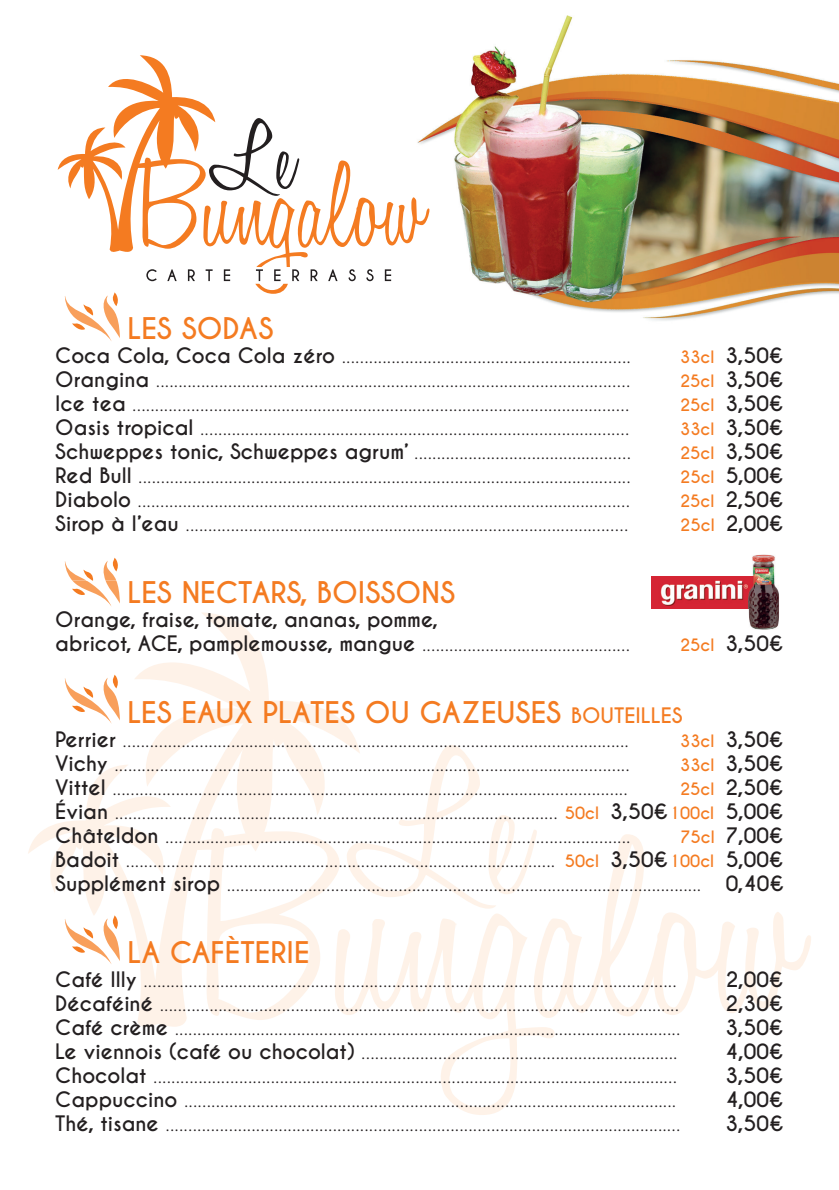
<style>
.page{position:relative;width:839px;height:1190px;background:#fff}
.page>*{position:absolute;margin:0;border:0;box-sizing:border-box;transform-origin:0 0}
.t1{font:700 28px "Caviar Dreams";color:#f47b21}
.t2{font:20px/24px "Caviar Dreams";color:#231f20;text-align:justify}
.t3{font:700 20px/24px "Caviar Dreams";color:#231f20}
.s1{font-weight:700}
.s2{font-size:16px;color:#f47b21}
.s3{font-weight:400}
.s4{font-size:20px}
.s5{font-weight:700;font-size:16px;color:#f47b21}
</style>
<div class="page">
<img style="left:429px;top:15px;width:409px;height:306px">
<svg style="left:360px;top:745px;width:176px;height:163px"></svg>
<svg style="left:28px;top:612px;width:332px;height:414px"></svg>
<svg style="left:335px;top:913px;width:219px;height:202px"></svg>
<svg style="left:533px;top:834px;width:277px;height:184px"></svg>
<img style="left:651px;top:576px;width:97px;height:32px">
<img style="left:748px;top:554px;width:30px;height:75px">
<svg style="left:64px;top:915px;width:56px;height:49px"></svg>
<svg style="left:64px;top:674px;width:56px;height:49px"></svg>
<svg style="left:64px;top:558px;width:56px;height:48px"></svg>
<svg style="left:58px;top:55px;width:371px;height:286px"></svg>
<h1 class="t1" style="left:127px;top:311px;width:148px">LES SODAS</h1>
<p class="t2" style="left:55px;top:343px;width:576px"><span class="s1">Coca Cola, Coca Cola zéro</span> ................................................................</p>
<p class="t3" style="left:679px;top:344px;width:105px"><span class="s2">33cl</span> 3,50€</p>
<p class="t2" style="left:55px;top:367px;width:576px"><span class="s1">Orangina</span> .........................................................................................................</p>
<p class="t3" style="left:679px;top:368px;width:105px"><span class="s2">25cl</span> 3,50€</p>
<p class="t2" style="left:55px;top:391px;width:575px"><span class="s1">Ice tea</span> ..............................................................................................................</p>
<p class="t3" style="left:679px;top:392px;width:105px"><span class="s2">25cl</span> 3,50€</p>
<p class="t2" style="left:55px;top:415px;width:575px"><span class="s1">Oasis tropical</span> ...............................................................................................</p>
<p class="t3" style="left:679px;top:416px;width:105px"><span class="s2">33cl</span> 3,50€</p>
<p class="t2" style="left:55px;top:439px;width:576px"><span class="s1">Schweppes tonic, Schweppes agrum’</span> ................................................</p>
<p class="t3" style="left:679px;top:440px;width:105px"><span class="s2">25cl</span> 3,50€</p>
<p class="t2" style="left:55px;top:463px;width:576px"><span class="s1">Red Bull</span> .............................................................................................................</p>
<p class="t3" style="left:679px;top:464px;width:105px"><span class="s2">25cl</span> 5,00€</p>
<p class="t2" style="left:55px;top:487px;width:575px"><span class="s1">Diabolo</span> .............................................................................................................</p>
<p class="t3" style="left:679px;top:488px;width:105px"><span class="s2">25cl</span> 2,50€</p>
<p class="t2" style="left:55px;top:511px;width:574px"><span class="s1">Sirop à l’eau</span> ..................................................................................................</p>
<p class="t3" style="left:680px;top:512px;width:105px"><span class="s2">25cl</span> 2,00€</p>
<h1 class="t1" style="left:127px;top:575px;width:329px">LES NECTARS, BOISSONS</h1>
<p class="t3" style="left:55px;top:608px;width:575px">Orange, fraise, tomate, ananas, pomme,<br>abricot, ACE, pamplemousse, mangue <span class="s3">..............................................</span></p>
<p class="t3" style="left:679px;top:632px;width:105px"><span class="s2">25cl</span> 3,50€</p>
<h1 class="t1" style="left:127px;top:695px;width:556px">LES EAUX PLATES OU GAZEUSES <span class="s4">BOUTEILLES</span></h1>
<p class="t2" style="left:55px;top:727px;width:574px"><span class="s1">Perrier</span> ................................................................................................................</p>
<p class="t3" style="left:679px;top:728px;width:105px"><span class="s2">33cl</span> 3,50€</p>
<p class="t2" style="left:55px;top:751px;width:575px"><span class="s1">Vichy</span> ..................................................................................................................</p>
<p class="t3" style="left:679px;top:752px;width:105px"><span class="s2">33cl</span> 3,50€</p>
<p class="t2" style="left:55px;top:775px;width:573px"><span class="s1">Vittel</span> ..................................................................................................................</p>
<p class="t2" style="left:55px;top:775px;width:729px;text-indent:624px"><span class="s5">25cl</span> <span class="s1">2,50€ Évian</span> .................................................................................................. <span class="s5">50cl</span> <span class="s1">3,50€</span> <span class="s5">100cl</span> <span class="s1">5,00€ Châteldon</span> .......................................................................................................</p>
<p class="t2" style="left:55px;top:823px;width:729px;text-indent:624px"><span class="s5">75cl</span> <span class="s1">7,00€ Badoit</span> ............................................................................................... <span class="s5">50cl</span> <span class="s1">3,50€</span> <span class="s5">100cl</span> <span class="s1">5,00€ Supplément sirop</span> ......................................................................................................... <span class="s1">0,40€</span></p>
<h1 class="t1" style="left:127px;top:935px;width:183px">LA CAFÈTERIE</h1>
<p class="t2" style="left:55px;top:967px;width:622px"><span class="s1">Café Illy</span> ......................................................................................................................</p>
<p class="t3" style="left:725px;top:968px;width:59px">2,00€</p>
<p class="t2" style="left:55px;top:991px;width:624px"><span class="s1">Décaféiné</span> ...................................................................................................................</p>
<p class="t3" style="left:725px;top:992px;width:60px">2,30€</p>
<p class="t2" style="left:55px;top:1015px;width:626px"><span class="s1">Café crème</span> ................................................................................................................</p>
<p class="t3" style="left:725px;top:1016px;width:60px">3,50€</p>
<p class="t2" style="left:55px;top:1039px;width:623px"><span class="s1">Le viennois (café ou chocolat)</span> ......................................................................</p>
<p class="t3" style="left:724px;top:1040px;width:60px">4,00€</p>
<p class="t2" style="left:55px;top:1063px;width:622px"><span class="s1">Chocolat</span> ....................................................................................................................</p>
<p class="t3" style="left:725px;top:1064px;width:60px">3,50€</p>
<p class="t2" style="left:55px;top:1087px;width:621px"><span class="s1">Cappuccino</span> .............................................................................................................</p>
<p class="t3" style="left:725px;top:1088px;width:60px">4,00€</p>
<p class="t2" style="left:55px;top:1111px;width:626px"><span class="s1">Thé, tisane</span> ..................................................................................................................</p>
<p class="t3" style="left:725px;top:1112px;width:60px">3,50€</p>
</div>
